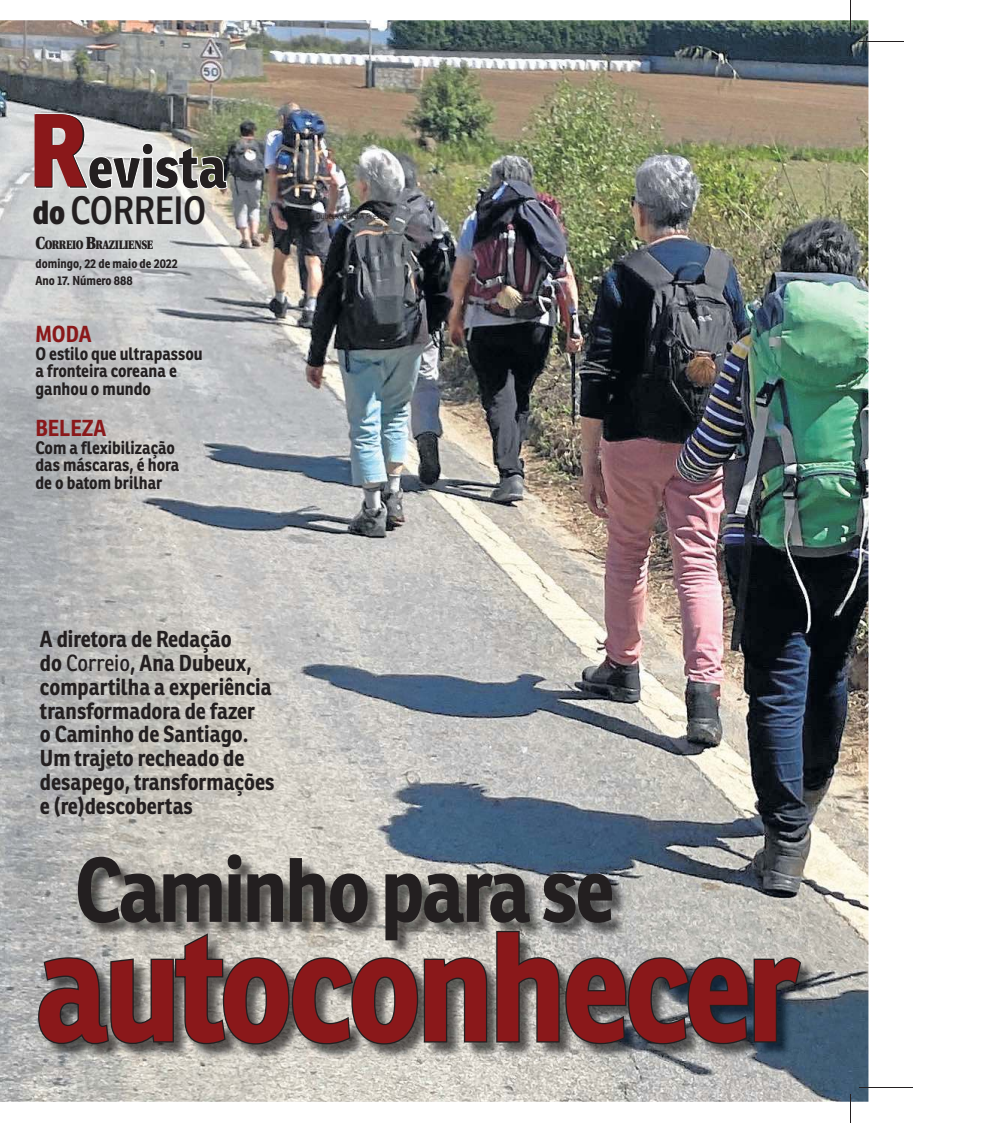
<style>
.page{position:relative;width:989px;height:1124px;background:#fff}
.page>*{position:absolute;margin:0;border:0;box-sizing:border-box;transform-origin:0 0}
.t1{font:700 151.62px "Ronnia";letter-spacing:-.035em;color:#8a181a;scale:.9 1}
.t2{font:700 88.62px "Ronnia";letter-spacing:-.035em;color:#231f20;scale:.9 1}
.t3{font:800 57.5px "Ronnia";letter-spacing:-.01em;color:#231f20;scale:.9 1}
.t4{font:600 38.38px "Ronnia";letter-spacing:-.01em;color:#231f20;scale:.9 1}
.t5{font:700 22.5px/23.8px "Ronnia";color:#231f20;scale:.9 1}
.t6{font:700 22.5px "Ronnia";color:#8a181a;scale:.9 1}
.t7{font:700 17.5px/17.5px "Ronnia";color:#231f20;scale:.9 1}
.t8{font:700 12.5px/16.2px "Ronnia";color:#231f20;scale:.9 1}
.t9{font:900 12.25px "Utopia";letter-spacing:-.02em;color:#231f20;scale:.8 1}
.t10{font:300 8.12px "Ronnia";color:#231f20;scale:.9 1}
.s1{font-size:103.5px}
.s2{font-weight:800;font-size:32.62px}
.s3{font-size:17.5px}
.s4{font-weight:400}
</style>
<div class="page">
<img style="left:0;top:20px;width:868px;height:1081px">
<img style="left:40px;top:856px;width:776px;height:203px">
<svg style="left:37px;top:931px;width:451px;height:114px;background:#84817d"></svg>
<svg style="left:495px;top:929px;width:307px;height:116px;background:#707273"></svg>
<hr style="left:859px;top:41px;width:44px;height:1px;background:#231f20">
<hr style="left:859px;top:1086px;width:53px;height:1px;background:#231f20">
<svg style="left:850px;top:1094px;width:1px;height:28px"></svg>
<hr style="left:850px;top:1px;width:1px;height:30px;background:#231f20">
<svg style="left:35px;top:113px;width:193px;height:76px;background:#af9c97"></svg>
<h3 class="t3" style="left:29px;top:143px;width:221px"><span class="s1">R</span>evista</h3>
<h3 class="t4" style="left:33px;top:196px;width:194px"><span class="s2">do</span> CORREIO</h3>
<p class="t9" style="left:35px;top:237px;width:149px"><span class="s3">C</span>ORREIO <span class="s3">B</span>RAZILIENSE</p>
<p class="t8" style="left:35px;top:257px;width:160px">domingo, 22 de maio de 2022<br>Ano 17. Número 888</p>
<p class="t6" style="left:35px;top:324px;width:64px">MODA</p>
<p class="t7" style="left:35px;top:346px;width:187px">O estilo que ultrapassou a fronteira coreana e ganhou o mundo</p>
<p class="t6" style="left:35px;top:418px;width:80px">BELEZA</p>
<p class="t7" style="left:35px;top:440px;width:161px">Com a flexibilização das máscaras, é hora de o batom brilhar</p>
<p class="t10" style="left:302px;top:213px;width:91px">Ana Dubeux/CB/D.A Press</p>
<p class="t5" style="left:40px;top:629px;width:262px">A diretora de Redação<br>do <span class="s4">Correio</span>, Ana Dubeux, compartilha a experiência transformadora de fazer<br>o Caminho de Santiago.<br>Um trajeto recheado de desapego, transformações e (re)descobertas</p>
<h2 class="t2" style="left:74px;top:851px;width:601px">Caminho para se</h2>
<h1 class="t1" style="left:35px;top:921px;width:851px">autoconhecer</h1>
</div>
